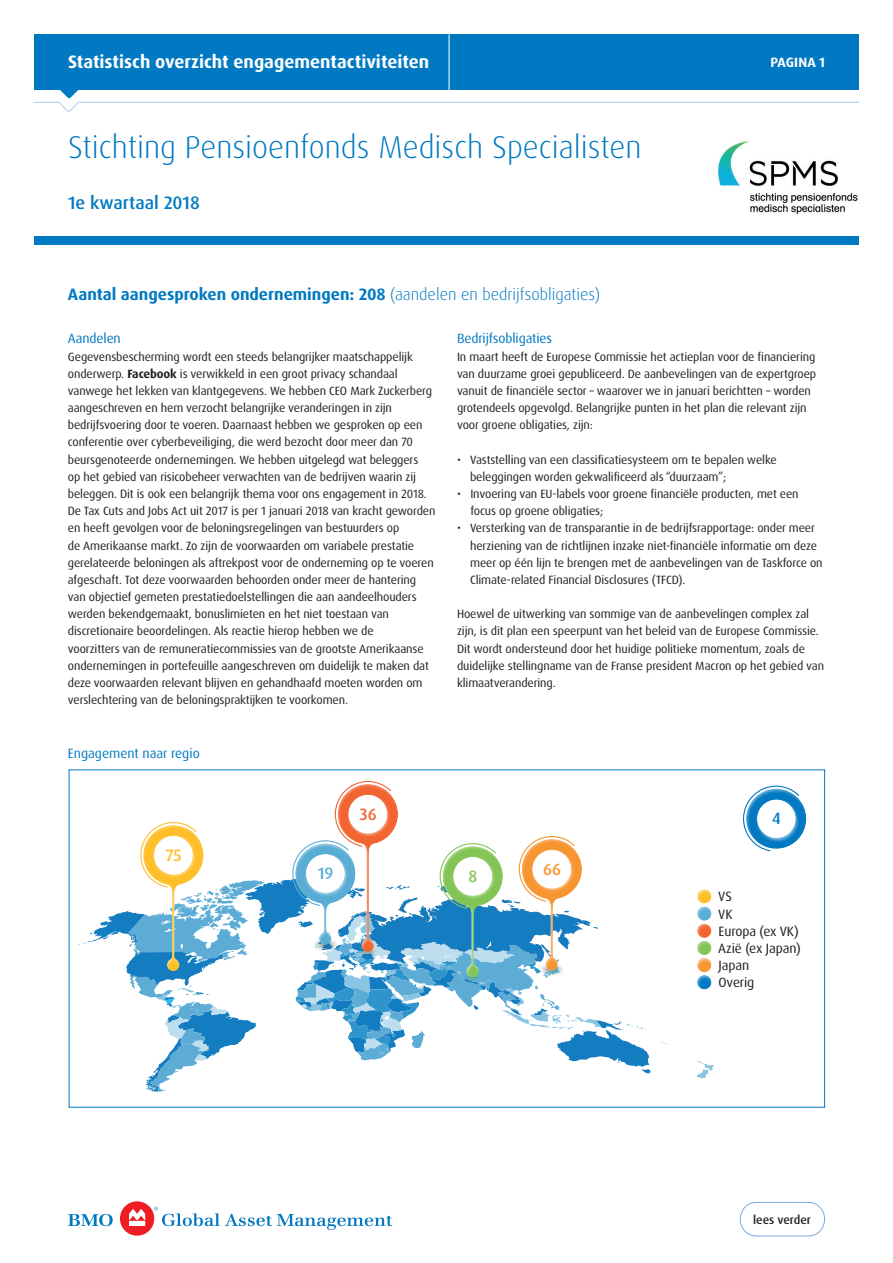
<style>
.page{position:relative;width:893px;height:1263px;background:#fff}
.page>*{position:absolute;margin:0;border:0;box-sizing:border-box;transform-origin:0 0}
.t1{font:300 31.5px "Dax Pro";color:#0079c2}
.t2{font:700 18px "Dax Pro";color:#fff}
.t3{font:500 18px "Dax Pro";color:#0079c2}
.t4{font:700 16.5px "Dax Pro";color:#0079c2}
.t5{font:500 16.5px "Dax Pro";color:#f79530}
.t6{font:500 16.5px "Dax Pro";color:#f26430}
.t7{font:500 16.5px "Dax Pro";color:#59add5}
.t8{font:500 16.5px "Dax Pro";color:#febf29}
.t9{font:500 16.5px "Dax Pro";color:#83c555}
.t10{font:500 16.5px "Dax Pro";color:#0079c2}
.t11{font:13.5px "Dax Pro";letter-spacing:-.01em;color:#0079c2}
.t12{font:13.5px/17.1px "Dax Pro";letter-spacing:-.01em;color:#231f20}
.t13{font:700 13.5px "Dax Pro";letter-spacing:.01em;color:#fff}
.t14{font:12px/17.1px "Dax Pro";letter-spacing:-.01em;color:#231f20}
.t15{font:500 12px "Dax Pro";color:#231f20}
.s1{font-weight:300}
.s2{font-weight:700}
</style>
<div class="page">
<div style="left:34px;top:34px;width:825px;height:56px;background:#0079c2"></div>
<svg style="left:34px;top:85px;width:825px;height:27px"></svg>
<hr style="left:449px;top:34px;width:1px;height:56px;background:#fff">
<div style="left:34px;top:236px;width:825px;height:9px;background:#0079c2"></div>
<svg style="left:68px;top:1214px;width:45px;height:12px"></svg>
<div style="left:120px;top:1201px;width:34px;height:35px;background:#ee1d23;border-radius:50%"></div>
<svg style="left:129px;top:1209px;width:16px;height:17px"></svg>
<svg style="left:154px;top:1207px;width:238px;height:23px"></svg>
<svg style="left:739px;top:1201px;width:86px;height:36px"></svg>
<img style="left:718px;top:140px;width:140px;height:75px">
<svg style="left:697px;top:1061px;width:17px;height:18px"></svg>
<svg style="left:764px;top:786px;width:24px;height:2px"></svg>
<div style="left:743px;top:788px;width:65px;height:63px;background:#fff;opacity:.6"></div>
<div style="left:695px;top:888px;width:18px;height:18px;background:#fff;opacity:.6"></div>
<div style="left:695px;top:906px;width:18px;height:17px;background:#fff;opacity:.6"></div>
<div style="left:695px;top:923px;width:18px;height:18px;background:#fff;opacity:.6"></div>
<div style="left:695px;top:940px;width:18px;height:18px;background:#fff;opacity:.6"></div>
<div style="left:695px;top:957px;width:18px;height:18px;background:#fff;opacity:.6"></div>
<div style="left:695px;top:974px;width:18px;height:18px;background:#fff;opacity:.6"></div>
<svg style="left:78px;top:781px;width:573px;height:311px"></svg>
<h2 class="t2" style="left:68px;top:50px;width:363px">Statistisch overzicht engagementactiviteiten</h2>
<p class="t13" style="left:770px;top:54px;width:56px">PAGINA 1</p>
<h1 class="t1" style="left:68px;top:126px;width:575px">Stichting Pensioenfonds Medisch Specialisten</h1>
<h2 class="t3" style="left:68px;top:191px;width:133px">1e kwartaal 2018</h2>
<h3 class="t4" style="left:68px;top:284px;width:534px">Aantal aangesproken ondernemingen: 208 <span class="s1">(aandelen en bedrijfsobligaties)</span></h3>
<p class="t11" style="left:68px;top:330px;width:54px">Aandelen</p>
<p class="t14" style="left:68px;top:348px;width:369px">Gegevensbescherming wordt een steeds belangrijker maatschappelijk onderwerp. <span class="s2">Facebook</span> is verwikkeld in een groot privacy schandaal vanwege het lekken van klantgegevens. We hebben CEO Mark Zuckerberg aangeschreven en hem verzocht belangrijke veranderingen in zijn bedrijfsvoering door te voeren. Daarnaast hebben we gesproken op een conferentie over cyberbeveiliging, die werd bezocht door meer dan 70 beursgenoteerde ondernemingen. We hebben uitgelegd wat beleggers<br>op het gebied van risicobeheer verwachten van de bedrijven waarin zij beleggen. Dit is ook een belangrijk thema voor ons engagement in 2018.<br>De Tax Cuts and Jobs Act uit 2017 is per 1 januari 2018 van kracht geworden en heeft gevolgen voor de beloningsregelingen van bestuurders op<br>de Amerikaanse markt. Zo zijn de voorwaarden om variabele prestatie gerelateerde beloningen als aftrekpost voor de onderneming op te voeren afgeschaft. Tot deze voorwaarden behoorden onder meer de hantering van objectief gemeten prestatiedoelstellingen die aan aandeelhouders werden bekendgemaakt, bonuslimieten en het niet toestaan van discretionaire beoordelingen. Als reactie hierop hebben we de<br>voorzitters van de remuneratiecommissies van de grootste Amerikaanse ondernemingen in portefeuille aangeschreven om duidelijk te maken dat deze voorwaarden relevant blijven en gehandhaafd moeten worden om verslechtering van de beloningspraktijken te voorkomen.</p>
<p class="t11" style="left:457px;top:330px;width:97px">Bedrijfsobligaties</p>
<p class="t14" style="left:457px;top:348px;width:361px">In maart heeft de Europese Commissie het actieplan voor de financiering van duurzame groei gepubliceerd. De aanbevelingen van de expertgroep vanuit de financiële sector – waarover we in januari berichtten – worden grotendeels opgevolgd. Belangrijke punten in het plan die relevant zijn voor groene obligaties, zijn:</p>
<p class="t14" style="left:470px;top:451px;width:308px;text-indent:-13px">• Vaststelling van een classificatiesysteem om te bepalen welke beleggingen worden gekwalificeerd als “duurzaam”;</p>
<p class="t14" style="left:470px;top:485px;width:330px;text-indent:-13px">• Invoering van EU-labels voor groene financiële producten, met een focus op groene obligaties;</p>
<p class="t14" style="left:470px;top:520px;width:354px;text-indent:-13px">• Versterking van de transparantie in de bedrijfsrapportage: onder meer herziening van de richtlijnen inzake niet-financiële informatie om deze meer op één lijn te brengen met de aanbevelingen van de Taskforce on Climate-related Financial Disclosures (TFCD).</p>
<p class="t14" style="left:457px;top:605px;width:369px">Hoewel de uitwerking van sommige van de aanbevelingen complex zal zijn, is dit plan een speerpunt van het beleid van de Europese Commissie.<br>Dit wordt ondersteund door het huidige politieke momentum, zoals de duidelijke stellingname van de Franse president Macron op het gebied van klimaatverandering.</p>
<p class="t11" style="left:68px;top:744px;width:133px">Engagement naar regio</p>
<h3 class="t8" style="left:166px;top:844px;width:17px">75</h3>
<h3 class="t7" style="left:318px;top:862px;width:17px">19</h3>
<h3 class="t6" style="left:360px;top:803px;width:19px">36</h3>
<h3 class="t9" style="left:469px;top:865px;width:10px">8</h3>
<h3 class="t5" style="left:543px;top:858px;width:19px">66</h3>
<h3 class="t10" style="left:772px;top:808px;width:10px">4</h3>
<p class="t12" style="left:718px;top:888px;width:84px">VS<br>VK<br>Europa (ex VK)<br>Azië (ex Japan)<br>Japan<br>Overig</p>
<p class="t15" style="left:753px;top:1212px;width:59px">lees verder</p>
</div>
